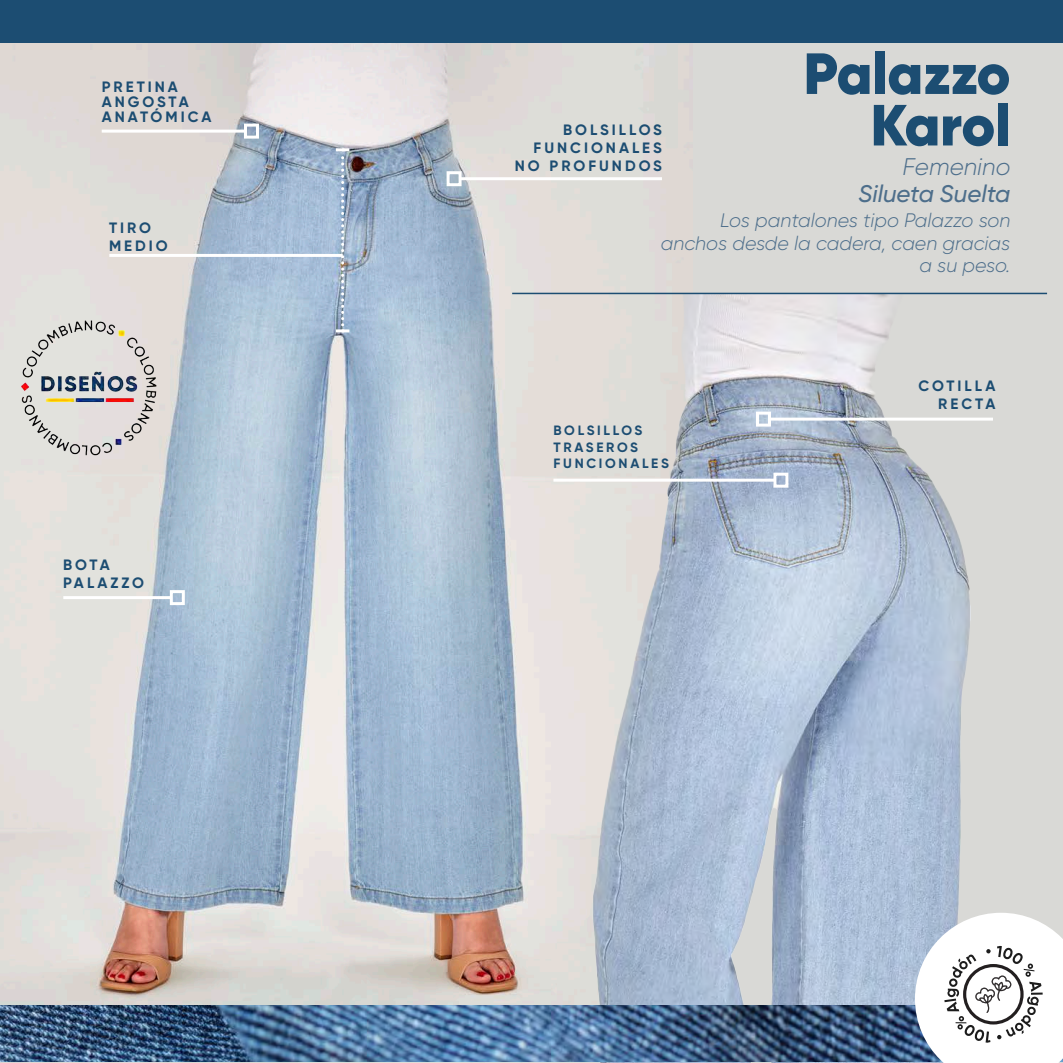
<style>
.page{position:relative;width:1063px;height:1063px;background:#fff}
.page>*{position:absolute;margin:0;border:0;box-sizing:border-box;transform-origin:0 0}
.t1{font:900 57.9px "Gilroy";letter-spacing:-.005em;color:#1c4d72}
.t2{font:italic 500 24px "Gilroy";color:#4d6e8b}
.t3{font:italic 300 24px "Gilroy";color:#4d6e8b}
.t4{font:italic 300 19.5px/22.5px "Gilroy";color:#4d6e8b;text-align:right}
.t5{font:700 15px "Gilroy";letter-spacing:.2em;color:#1c4d72}
.t6{font:700 13.5px "Gilroy";letter-spacing:.2em;color:#1c4d72}
</style>
<div class="page">
<div style="left:0;top:0;width:1062px;height:1063px;background:#d9d9d6"></div>
<img style="left:0;top:42px;width:693px;height:957px">
<img style="left:445px;top:294px;width:575px;height:769px">
<hr style="left:102px;top:130px;width:143px;height:3px;background:#fff">
<div style="left:244px;top:124px;width:15px;height:15px;border:3px solid #fff"></div>
<hr style="left:109px;top:254px;width:234px;height:3px;background:#fff">
<hr style="left:63px;top:596px;width:108px;height:3px;background:#fff">
<div style="left:170px;top:590px;width:15px;height:15px;border:3px solid #fff"></div>
<hr style="left:460px;top:177px;width:202px;height:3px;background:#fff">
<div style="left:447px;top:171px;width:15px;height:15px;border:3px solid #fff"></div>
<svg style="left:336px;top:148px;width:13px;height:184px;background:#a2b5c9"></svg>
<hr style="left:769px;top:418px;width:224px;height:3px;background:#fff">
<div style="left:756px;top:412px;width:15px;height:15px;border:3px solid #fff"></div>
<hr style="left:553px;top:479px;width:222px;height:3px;background:#fff">
<div style="left:773px;top:473px;width:15px;height:15px;border:3px solid #fff"></div>
<hr style="left:512px;top:293px;width:535px;height:1px;background:#1c4d72">
<img style="left:0;top:1005px;width:915px;height:57px">
<div style="left:0;top:0;width:1062px;height:42px;background:#1c4d72"></div>
<svg style="left:915px;top:913px;width:148px;height:150px;background:#e0e2e5"></svg>
<img style="left:20px;top:319px;width:138px;height:139px">
<p class="t5" style="left:102px;top:77px;width:78px">PRETINA</p>
<p class="t5" style="left:102px;top:92px;width:89px">ANGOSTA</p>
<p class="t5" style="left:102px;top:107px;width:111px">ANATÓMICA</p>
<p class="t5" style="left:109px;top:218px;width:44px">TIRO</p>
<p class="t5" style="left:109px;top:236px;width:60px">MEDIO</p>
<p class="t5" style="left:63px;top:556px;width:48px">BOTA</p>
<p class="t5" style="left:63px;top:574px;width:82px">PALAZZO</p>
<p class="t1" style="left:804px;top:37px;width:208px">Palazzo</p>
<p class="t1" style="left:871px;top:88px;width:141px">Karol</p>
<p class="t3" style="left:903px;top:152px;width:109px">Femenino</p>
<p class="t2" style="left:858px;top:179px;width:153px">Silueta Suelta</p>
<p class="t4" style="left:661px;top:209px;width:351px">Los pantalones tipo Palazzo son anchos desde la cadera, caen gracias a su peso.</p>
<p class="t5" style="left:563px;top:120px;width:100px">BOLSILLOS</p>
<p class="t5" style="left:534px;top:138px;width:130px">FUNCIONALES</p>
<p class="t5" style="left:515px;top:156px;width:149px">NO PROFUNDOS</p>
<p class="t6" style="left:553px;top:422px;width:90px">BOLSILLOS</p>
<p class="t6" style="left:553px;top:439px;width:86px">TRASEROS</p>
<p class="t6" style="left:553px;top:455px;width:117px">FUNCIONALES</p>
<p class="t5" style="left:919px;top:376px;width:78px">COTILLA</p>
<p class="t5" style="left:938px;top:394px;width:59px">RECTA</p>
</div>
